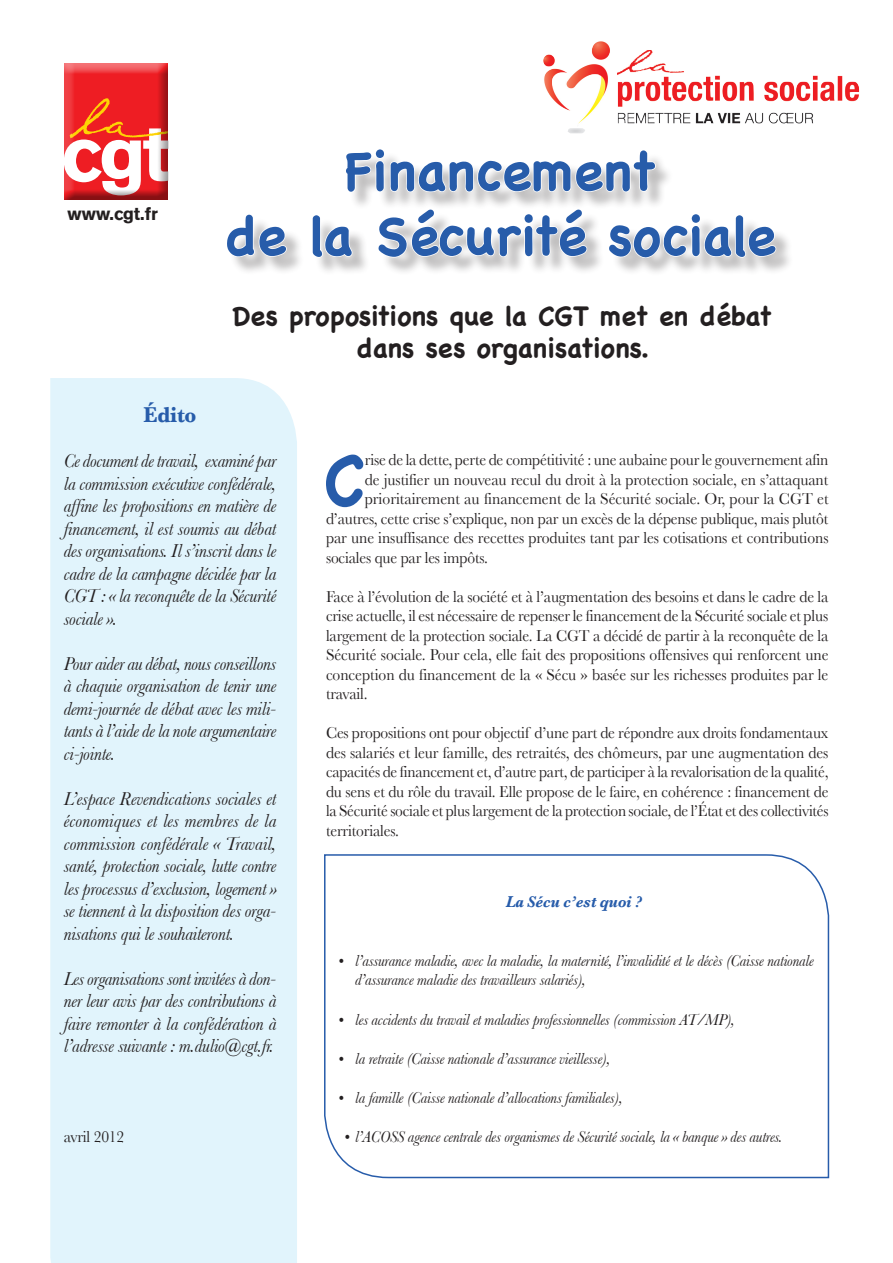
<style>
.page{position:relative;width:893px;height:1263px;background:#fff}
.page>*{position:absolute;margin:0;border:0;box-sizing:border-box;transform-origin:0 0}
.texte{font:700 71.7px "Chalkboard";color:#275caa;scale:.94 1}
.t1{font:700 54px/64.8px "Chalkboard";color:#275caa;text-align:center}
.t2{font:700 27px/32.4px "Chalkboard";color:#231f20;text-align:center}
.texte-2{font:700 22.5px "Baskerville";letter-spacing:-.01em;color:#275caa;scale:.94 1}
.texte-3{font:italic 19.5px/22.5px "Baskerville";letter-spacing:-.01em;color:#231f20;text-align:justify;scale:.94 1}
.texte-4{font:italic 19.5px/22.5px "Baskerville";letter-spacing:-.01em;color:#231f20;text-align:justify;scale:.95 1}
.t3{font:700 18px "Akzidenz Grotesk BE";color:#231f20}
.texte-5{font:16.5px/19.5px "Baskerville";letter-spacing:-.01em;color:#231f20;text-align:justify;scale:.94 1}
.texte-6{font:italic 16.5px/19.5px "Baskerville";letter-spacing:-.01em;color:#231f20;scale:.94 1}
.texte-7{font:16.5px "Baskerville";letter-spacing:-.01em;color:#231f20;scale:.95 1}
.texte-8{font:italic 700 16.5px "Baskerville";letter-spacing:-.01em;color:#275caa;scale:.94 1}
</style>
<div class="page">
<div style="left:50px;top:378px;width:247px;height:885px;background:#e1f4fc"></div>
<div style="left:63px;top:63px;width:109px;height:139px;background:#231f20;opacity:.5"></div>
<div style="left:229px;top:152px;width:565px;height:125px;background:#231f20;opacity:.3"></div>
<svg style="left:229px;top:213px;width:59px;height:45px"></svg>
<svg style="left:311px;top:152px;width:466px;height:125px"></svg>
<svg style="left:324px;top:854px;width:506px;height:325px"></svg>
<img style="left:543px;top:41px;width:316px;height:83px">
<p class="t3" style="left:68px;top:204px;width:92px">www.cgt.fr</p>
<p class="t1" style="left:225px;top:138px;width:553px">Financement<br>de la Sécurité sociale</p>
<p class="t2" style="left:233px;top:299px;width:540px">Des propositions que la CGT met en débat dans ses organisations.</p>
<p class="texte-2" style="left:144px;top:402px;width:58px">Édito</p>
<p class="texte-3" style="left:64px;top:449px;width:228px">Ce document de travail, examiné par la commission exécutive confédérale, affine les propositions en matière de financement, il est soumis au débat des organisations. Il s’inscrit dans le cadre de la campagne décidée par la CGT : « la reconquête de la Sécurité sociale ».</p>
<p class="texte-3" style="left:64px;top:652px;width:228px">Pour aider au débat, nous conseillons à chaquie organisation de tenir une demi-journée de débat avec les mili&shy;tants à l’aide de la note argumentaire ci-jointe.</p>
<p class="texte-4" style="left:64px;top:787px;width:225px">L’espace Revendications sociales et économiques et les membres de la commission confédérale « Travail, santé, protection sociale, lutte contre les processus d’exclusion, logement » se tiennent à la disposition des orga&shy;nisations qui le souhaiteront.</p>
<p class="texte-3" style="left:64px;top:967px;width:228px">Les organisations sont invitées à don&shy;ner leur avis par des contributions à faire remonter à la confédération à l’adresse suivante : m.dulio@cgt.fr.</p>
<p class="texte-5" style="left:64px;top:1127px;width:66px">avril 2012</p>
<p class="texte" style="left:324px;top:437px;width:45px">C</p>
<p class="texte-5" style="left:365px;top:450px;width:495px">rise de la dette, perte de compétitivité : une aubaine pour le gouvernement afin</p>
<p class="texte-5" style="left:365px;top:469px;width:495px">de justifier un nouveau recul du droit à la protection sociale, en s’attaquant</p>
<p class="texte-7" style="left:365px;top:489px;width:490px">prioritairement au financement de la Sécurité sociale. Or, pour la CGT et</p>
<p class="texte-5" style="left:326px;top:508px;width:536px">d’autres, cette crise s’explique, non par un excès de la dépense publique, mais plutôt</p>
<p class="texte-7" style="left:326px;top:528px;width:530px">par une insuffisance des recettes produites tant par les cotisations et contributions</p>
<p class="texte-5" style="left:326px;top:547px;width:174px">sociales que par les impôts.</p>
<p class="texte-5" style="left:326px;top:586px;width:536px">Face à l’évolution de la société et à l’augmentation des besoins et dans le cadre de la crise actuelle, il est nécessaire de repenser le financement de la Sécurité sociale et plus largement de la protection sociale. La CGT a décidé de partir à la reconquête de la Sécurité sociale. Pour cela, elle fait des propositions offensives qui renforcent une conception du financement de la « Sécu » basée sur les richesses produites par le travail.</p>
<p class="texte-5" style="left:326px;top:723px;width:536px">Ces propositions ont pour objectif d’une part de répondre aux droits fondamentaux des salariés et leur famille, des retraités, des chômeurs, par une augmentation des capacités de financement et, d’autre part, de participer à la revalorisation de la qualité, du sens et du rôle du travail. Elle propose de le faire, en cohérence : financement de la Sécurité sociale et plus largement de la protection sociale, de l’État et des collectivités territoriales.</p>
<p class="texte-8" style="left:506px;top:892px;width:146px">La Sécu c’est quoi ?</p>
<p class="texte-6" style="left:355px;top:951px;width:489px;text-indent:-17px">• l’assurance maladie, avec la maladie, la maternité, l’invalidité et le décès (Caisse nationale d’assurance maladie des travailleurs salariés),</p>
<p class="texte-6" style="left:338px;top:1009px;width:423px">• les accidents du travail et maladies professionnelles (commission AT/MP),</p>
<p class="texte-6" style="left:338px;top:1048px;width:291px">• la retraite (Caisse nationale d’assurance vieillesse),</p>
<p class="texte-6" style="left:338px;top:1087px;width:304px">• la famille (Caisse nationale d’allocations familiales),</p>
<p class="texte-6" style="left:344px;top:1126px;width:468px">• l’ACOSS agence centrale des organismes de Sécurité sociale, la « banque » des autres.</p>
</div>
